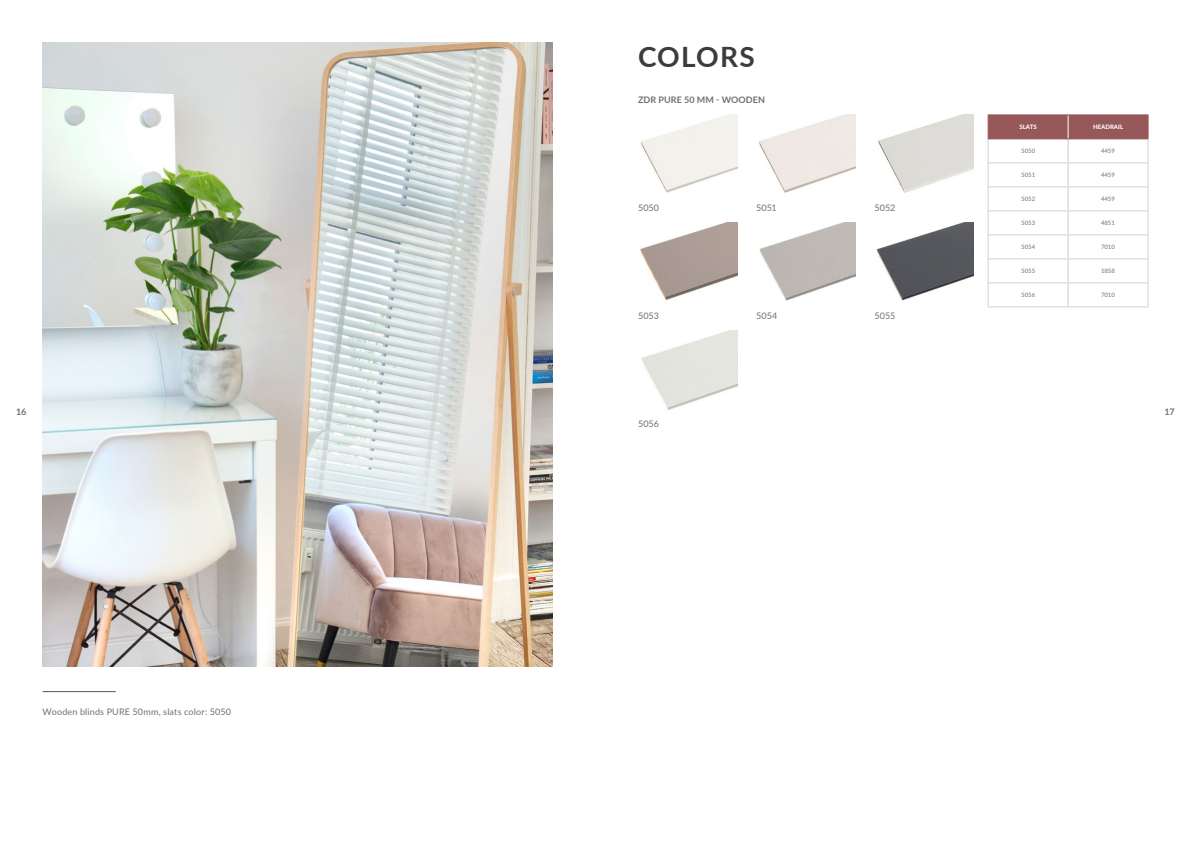
<style>
.page{position:relative;width:1191px;height:842px;background:#fff}
.page>*{position:absolute;margin:0;border:0;box-sizing:border-box;transform-origin:0 0}
.t1{font:700 28px "Lato";letter-spacing:.045em;color:#3c3c3b}
.t2{font:9px "Lato";letter-spacing:.015em;color:#706f6f}
.t3{font:700 9px "Lato";letter-spacing:.01em;color:#706f6f}
.t4{font:6px "Lato";color:#706f6f}
.t5{font:800 6px "Lato";color:#fff}
</style>
<div class="page">
<hr style="left:987px;top:307px;width:81px;height:1px;background:#d2d2d2">
<hr style="left:1068px;top:307px;width:80px;height:1px;background:#d2d2d2">
<svg style="left:987px;top:115px;width:161px;height:192px"></svg>
<hr style="left:987px;top:139px;width:81px;height:1px;background:#97585a">
<hr style="left:1068px;top:139px;width:80px;height:1px;background:#97585a">
<img style="left:641px;top:115px;width:96px;height:78px">
<img style="left:641px;top:331px;width:96px;height:79px">
<img style="left:640px;top:223px;width:97px;height:77px">
<img style="left:759px;top:115px;width:96px;height:78px">
<img style="left:759px;top:223px;width:96px;height:78px">
<img style="left:878px;top:115px;width:95px;height:78px">
<img style="left:877px;top:223px;width:96px;height:78px">
<img style="left:43px;top:43px;width:510px;height:624px">
<hr style="left:43px;top:691px;width:73px;height:1px;background:#575756">
<h1 class="t1" style="left:638px;top:36px;width:118px">COLORS</h1>
<p class="t3" style="left:638px;top:93px;width:128px">ZDR PURE 50 MM - WOODEN</p>
<p class="t2" style="left:638px;top:201px;width:23px">5050</p>
<p class="t2" style="left:756px;top:201px;width:22px">5051</p>
<p class="t2" style="left:874px;top:201px;width:22px">5052</p>
<p class="t5" style="left:1019px;top:122px;width:19px">SLATS</p>
<p class="t5" style="left:1093px;top:122px;width:31px">HEADRAIL</p>
<p class="t4" style="left:1021px;top:147px;width:15px">5050</p>
<p class="t4" style="left:1101px;top:147px;width:15px">4459</p>
<p class="t4" style="left:1021px;top:171px;width:15px">5051</p>
<p class="t4" style="left:1101px;top:171px;width:15px">4459</p>
<p class="t4" style="left:1021px;top:195px;width:15px">5052</p>
<p class="t4" style="left:1101px;top:195px;width:15px">4459</p>
<p class="t4" style="left:1021px;top:219px;width:15px">5053</p>
<p class="t4" style="left:1101px;top:219px;width:15px">4851</p>
<p class="t4" style="left:1021px;top:243px;width:15px">5054</p>
<p class="t4" style="left:1101px;top:243px;width:15px">7010</p>
<p class="t4" style="left:1021px;top:267px;width:15px">5055</p>
<p class="t4" style="left:1101px;top:267px;width:15px">1858</p>
<p class="t4" style="left:1021px;top:291px;width:15px">5056</p>
<p class="t4" style="left:1101px;top:291px;width:15px">7010</p>
<p class="t2" style="left:638px;top:309px;width:23px">5053</p>
<p class="t2" style="left:756px;top:309px;width:23px">5054</p>
<p class="t2" style="left:874px;top:309px;width:22px">5055</p>
<p class="t3" style="left:16px;top:405px;width:12px">16</p>
<p class="t3" style="left:1164px;top:405px;width:12px">17</p>
<p class="t2" style="left:43px;top:705px;width:190px">Wooden blinds PURE 50mm, slats color: 5050</p>
<p class="t2" style="left:638px;top:417px;width:23px">5056</p>
</div>
